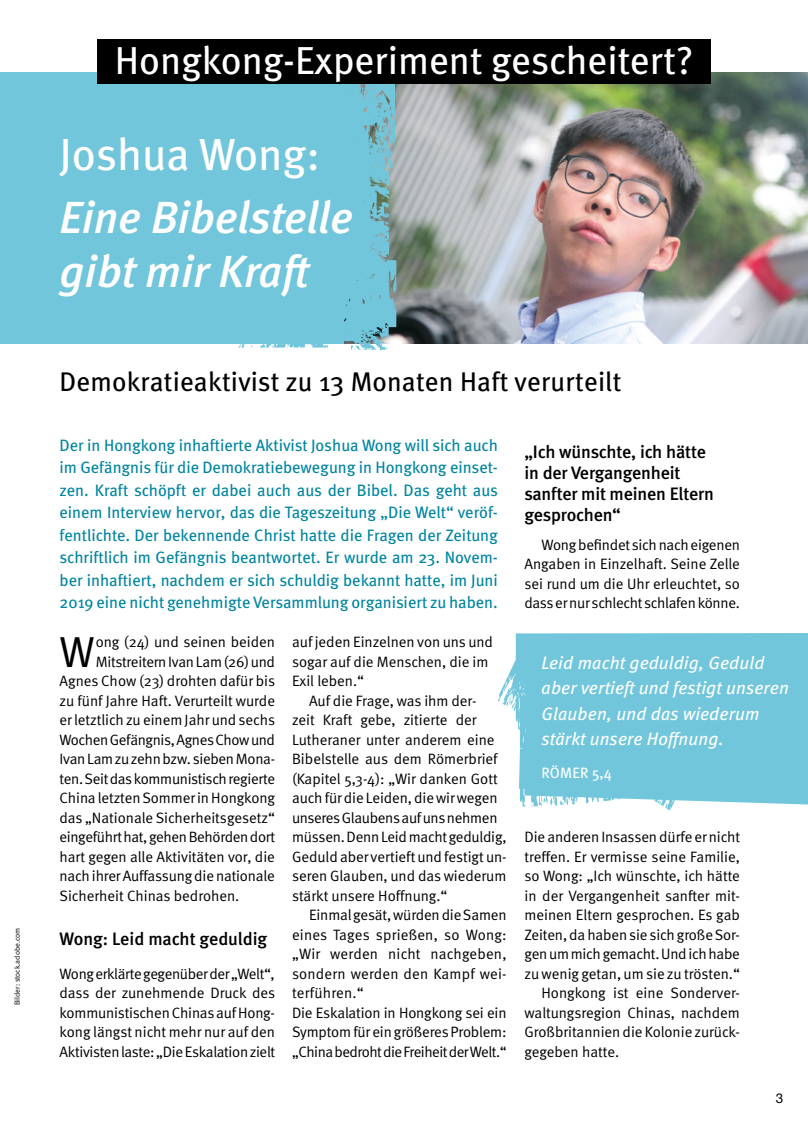
<style>
.page{position:relative;width:808px;height:1127px;background:#fff}
.page>*{position:absolute;margin:0;border:0;box-sizing:border-box;transform-origin:0 0}
.t1{font:italic 500 45px/54px "Meta";color:#fff}
.t2{font:45px "Meta";color:#fff}
.t3{font:43.5px "Meta Normal";color:#000}
.t4{font:39px "Meta";color:#fff}
.t5{font:27px "Meta";letter-spacing:.01em;color:#000}
.t6{font:italic 18px/25.5px "Meta";letter-spacing:.01em;color:#fff}
.t7{font:500 18px/21px "Meta";letter-spacing:-.01em;color:#000}
.t8{font:16.5px/22.5px "Meta";color:#00859f;text-align:justify}
.t9{font:15px/19.5px "Meta Normal";letter-spacing:-.005em;color:#000}
.t10{font:15px "Meta Normal";letter-spacing:-.025em;color:#000}
.t11{font:15px "Meta";letter-spacing:.01em;color:#fff}
.t12{font:13.5px "Helvetica Neue";color:#000}
.t13{font:7.5px "Meta Normal";letter-spacing:-.005em;color:#000}
</style>
<div class="page">
<svg style="left:498px;top:633px;width:310px;height:178px;fill:#72c6db"></svg>
<svg style="left:560px;top:800px;width:4px;height:5px"></svg>
<div style="left:0;top:72px;width:808px;height:272px;background:#72c6db"></div>
<div style="left:533px;top:637px;width:275px;height:146px;background:#72c6db"></div>
<img style="left:396px;top:72px;width:412px;height:272px">
<svg style="left:238px;top:84px;width:158px;height:265px"></svg>
<svg style="left:316px;top:328px;width:22px;height:14px"></svg>
<svg style="left:351px;top:333px;width:35px;height:18px"></svg>
<svg style="left:389px;top:287px;width:3px;height:5px"></svg>
<svg style="left:386px;top:255px;width:3px;height:6px"></svg>
<svg style="left:365px;top:107px;width:2px;height:6px"></svg>
<svg style="left:377px;top:213px;width:13px;height:13px"></svg>
<svg style="left:361px;top:87px;width:2px;height:8px"></svg>
<svg style="left:276px;top:84px;width:7px;height:14px"></svg>
<svg style="left:381px;top:151px;width:13px;height:19px"></svg>
<svg style="left:386px;top:136px;width:4px;height:9px"></svg>
<svg style="left:239px;top:342px;width:14px;height:5px"></svg>
<svg style="left:238px;top:84px;width:18px;height:24px"></svg>
<div style="left:97px;top:39px;width:613px;height:45px;background:#000"></div>
<p class="t13" style="left:13px;top:1005px;width:79px;rotate:-90deg">Bilder: stock.adobe.com</p>
<h3 class="t4" style="left:115px;top:36px;width:580px">Hongkong-Experiment gescheitert?</h3>
<h1 class="t2" style="left:60px;top:126px;width:262px">Joshua Wong:</h1>
<h1 class="t1" style="left:60px;top:191px;width:295px">Eine Bibelstelle gibt mir Kraft</h1>
<h3 class="t5" style="left:60px;top:365px;width:563px">Demokratieaktivist zu 13 Monaten Haft verurteilt</h3>
<p class="t8" style="left:60px;top:433px;width:440px">Der in Hongkong inhaftierte Aktivist Joshua Wong will sich auch im Gefängnis für die Demokratiebewegung in Hongkong einset&shy;zen. Kraft schöpft er dabei auch aus der Bibel. Das geht aus einem Interview hervor, das die Tageszeitung „Die Welt“ veröf&shy;fentlichte. Der bekennende Christ hatte die Fragen der Zeitung schriftlich im Gefängnis beantwortet. Er wurde am 23. Novem&shy;ber inhaftiert, nachdem er sich schuldig bekannt hatte, im Juni 2019 eine nicht genehmigte Versammlung organisiert zu haben.</p>
<h2 class="t3" style="left:60px;top:626px;width:37px">W</h2>
<p class="t9" style="left:96px;top:632px;width:181px">ong (24) und seinen beiden</p>
<p class="t9" style="left:96px;top:651px;width:181px">Mitstreitern Ivan Lam (26) und</p>
<p class="t9" style="left:60px;top:671px;width:217px">Agnes Chow (23) drohten dafür bis</p>
<p class="t9" style="left:60px;top:690px;width:217px">zu fünf Jahre Haft. Verurteilt wurde</p>
<p class="t9" style="left:60px;top:710px;width:217px">er letztlich zu einem Jahr und sechs</p>
<p class="t10" style="left:60px;top:731px;width:217px">Wochen Gefängnis, Agnes Chow und</p>
<p class="t9" style="left:60px;top:749px;width:217px">Ivan Lam zu zehn bzw. sieben Mona-</p>
<p class="t9" style="left:60px;top:768px;width:217px">ten. Seit das kommunistisch regierte</p>
<p class="t9" style="left:60px;top:788px;width:217px">China letzten Sommer in Hongkong</p>
<p class="t9" style="left:60px;top:807px;width:217px">das „Nationale Sicherheitsgesetz“</p>
<p class="t9" style="left:60px;top:827px;width:217px">eingeführt hat, gehen Behörden dort</p>
<p class="t9" style="left:60px;top:846px;width:217px">hart gegen alle Aktivitäten vor, die</p>
<p class="t9" style="left:60px;top:866px;width:217px">nach ihrer Auffassung die nationale</p>
<p class="t9" style="left:60px;top:885px;width:181px">Sicherheit Chinas bedrohen.</p>
<p class="t7" style="left:60px;top:929px;width:209px">Wong: Leid macht geduldig</p>
<p class="t9" style="left:60px;top:963px;width:217px;text-align:justify">Wong erklärte gegenüber der „Welt“, dass der zunehmende Druck des kommunistischen Chinas auf Hong&shy;kong längst nicht mehr nur auf den Aktivisten laste: „Die Eskalation zielt</p>
<p class="t9" style="left:292px;top:632px;width:202px">auf jeden Einzelnen von uns und sogar auf die Menschen, die im<br>Exil leben.“</p>
<p class="t9" style="left:292px;top:690px;width:216px;text-indent:17px">Auf die Frage, was ihm der-<br>zeit Kraft gebe, zitierte der<br>Lutheraner unter anderem eine<br>Bibelstelle aus dem Römerbrief (Kapitel 5,3-4): „Wir danken Gott auch für die Leiden, die wir wegen unseres Glaubens auf uns nehmen müssen. Denn Leid macht geduldig,<br>Geduld aber vertieft und festigt un&shy;seren Glauben, und das wiederum stärkt unsere Hoffnung.“</p>
<p class="t9" style="left:292px;top:905px;width:216px;text-indent:17px">Einmal gesät, würden die Samen eines Tages sprießen, so Wong: „Wir werden nicht nachgeben, sondern werden den Kampf wei&shy;terführen.“<br>Die Eskalation in Hongkong sei ein<br>Symptom für ein größeres Problem: „China bedroht die Freiheit der Welt.“</p>
<p class="t7" style="left:524px;top:441px;width:191px">„Ich wünschte, ich hätte in der Vergangenheit sanfter mit meinen Eltern gesprochen“</p>
<p class="t9" style="left:524px;top:534px;width:217px;text-align:justify;text-indent:17px">Wong befindet sich nach eigenen Angaben in Einzelhaft. Seine Zelle sei rund um die Uhr erleuchtet, so dass er nur schlecht schlafen könne.</p>
<p class="t6" style="left:541px;top:649px;width:249px">Leid macht geduldig, Geduld aber vertieft und festigt unseren<br>Glauben, und das wiederum stärkt unsere Hoffnung.</p>
<p class="t11" style="left:541px;top:763px;width:72px">RÖMER 5,4</p>
<p class="t9" style="left:524px;top:827px;width:217px">Die anderen Insassen dürfe er nicht</p>
<p class="t9" style="left:524px;top:846px;width:217px">treffen. Er vermisse seine Familie,</p>
<p class="t9" style="left:524px;top:866px;width:217px">so Wong: „Ich wünschte, ich hätte</p>
<p class="t9" style="left:524px;top:885px;width:217px">in der Vergangenheit sanfter mit-</p>
<p class="t9" style="left:524px;top:905px;width:217px">meinen Eltern gesprochen. Es gab</p>
<p class="t9" style="left:524px;top:924px;width:217px">Zeiten, da haben sie sich große Sor-</p>
<p class="t9" style="left:524px;top:944px;width:217px">gen um mich gemacht. Und ich habe</p>
<p class="t9" style="left:524px;top:963px;width:217px">zu wenig getan, um sie zu trösten.“</p>
<p class="t9" style="left:541px;top:983px;width:200px">Hongkong ist eine Sonderver-</p>
<p class="t9" style="left:524px;top:1002px;width:217px">waltungsregion Chinas, nachdem</p>
<p class="t9" style="left:524px;top:1022px;width:217px">Großbritannien die Kolonie zurück-</p>
<p class="t9" style="left:524px;top:1041px;width:96px">gegeben hatte.</p>
<p class="t12" style="left:776px;top:1090px;width:9px">3</p>
</div>
